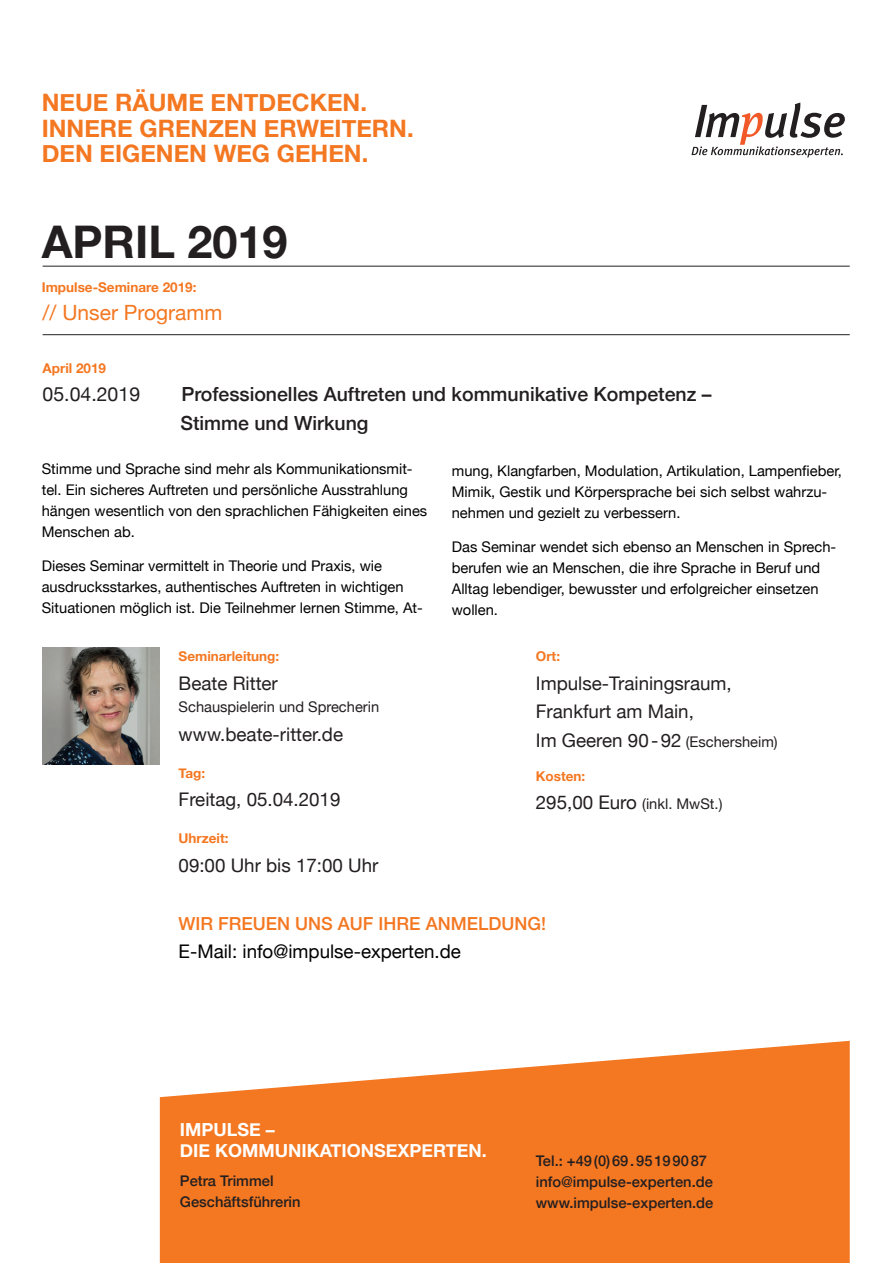
<style>
.page{position:relative;width:893px;height:1263px;background:#fff}
.page>*{position:absolute;margin:0;border:0;box-sizing:border-box;transform-origin:0 0}
.t1{font:700 45px "Helvetica Neue";color:#231f20}
.t2{font:700 24px/25.5px "Helvetica Neue";color:#f47721}
.t3{font:21px "Helvetica Neue";color:#f47721}
.t4{font:500 19.5px/28.5px "Helvetica Neue";color:#231f20}
.t5{font:19.5px "Helvetica Neue";color:#231f20}
.t6{font:18.75px/28.5px "Helvetica Neue";color:#231f20}
.t7{font:18.75px "Helvetica Neue";color:#000}
.t8{font:700 18px/21px "Helvetica Neue";color:#fff}
.t9{font:500 18px "Helvetica Neue";color:#f47721}
.t10{font:14.7px/21px "Helvetica Neue";color:#000}
.t11{font:500 14.7px/21px "Helvetica Neue";color:#231f20}
.t12{font:14.7px "Helvetica Neue";color:#231f20}
.t13{font:700 13.5px "Helvetica Neue";color:#f47721}
.s1{font-size:14.7px}
.s2{font-size:18.75px}
</style>
<div class="page">
<hr style="left:43px;top:266px;width:807px;height:1px;background:#231f20">
<hr style="left:43px;top:334px;width:807px;height:1px;background:#231f20">
<svg style="left:691px;top:103px;width:154px;height:55px"></svg>
<img style="left:43px;top:647px;width:117px;height:118px">
<svg style="left:160px;top:1041px;width:690px;height:222px;background:#f5883c"></svg>
<h2 class="t2" style="left:42px;top:91px;width:373px">NEUE RÄUME ENTDECKEN.<br>INNERE GRENZEN ERWEITERN.<br>DEN EIGENEN WEG GEHEN.</h2>
<h1 class="t1" style="left:42px;top:207px;width:247px">APRIL 2019</h1>
<p class="t13" style="left:42px;top:277px;width:156px">Impulse-Seminare 2019:</p>
<h3 class="t3" style="left:43px;top:298px;width:181px">// Unser Programm</h3>
<p class="t13" style="left:43px;top:357px;width:65px">April 2019</p>
<h3 class="t5" style="left:43px;top:380px;width:99px">05.04.2019</h3>
<h3 class="t4" style="left:180px;top:378px;width:533px">Professionelles Auftreten und kommunikative Kompetenz –<br>Stimme und Wirkung</h3>
<p class="t10" style="left:452px;top:461px;width:392px">mung, Klangfarben, Modulation, Artikulation, Lampenfieber,<br>Mimik, Gestik und Körpersprache bei sich selbst wahrzu&shy;nehmen und gezielt zu verbessern.</p>
<p class="t10" style="left:452px;top:537px;width:386px">Das Seminar wendet sich ebenso an Menschen in Sprech&shy;berufen wie an Menschen, die ihre Sprache in Beruf und Alltag lebendiger, bewusster und erfolgreicher einsetzen wollen.</p>
<p class="t10" style="left:42px;top:459px;width:387px">Stimme und Sprache sind mehr als Kommunikationsmit&shy;tel. Ein sicheres Auftreten und persönliche Ausstrahlung hängen wesentlich von den sprachlichen Fähigkeiten eines Menschen ab.</p>
<p class="t10" style="left:42px;top:556px;width:383px">Dieses Seminar vermittelt in Theorie und Praxis, wie ausdrucksstarkes, authentisches Auftreten in wichtigen<br>Situationen möglich ist. Die Teilnehmer lernen Stimme, At-</p>
<p class="t13" style="left:179px;top:646px;width:102px">Seminarleitung:</p>
<p class="t6" style="left:179px;top:670px;width:101px">Beate Ritter</p>
<p class="t12" style="left:179px;top:696px;width:202px">Schauspielerin und Sprecherin</p>
<p class="t6" style="left:179px;top:721px;width:166px">www.beate-ritter.de</p>
<p class="t13" style="left:179px;top:762px;width:28px">Tag:</p>
<p class="t6" style="left:179px;top:786px;width:163px">Freitag, 05.04.2019</p>
<p class="t13" style="left:179px;top:828px;width:52px">Uhrzeit:</p>
<p class="t6" style="left:179px;top:852px;width:201px">09:00 Uhr bis 17:00 Uhr</p>
<p class="t13" style="left:536px;top:646px;width:26px">Ort:</p>
<p class="t6" style="left:536px;top:670px;width:243px">Impulse-Trainingsraum,<br>Frankfurt am Main,<br>Im Geeren 90-92 <span class="s1">(Eschersheim)</span></p>
<p class="t13" style="left:536px;top:765px;width:51px">Kosten:</p>
<p class="t12" style="left:536px;top:793px;width:188px"><span class="s2">295,00 Euro</span> (inkl. MwSt.)</p>
<p class="t9" style="left:179px;top:909px;width:369px">WIR FREUEN UNS AUF IHRE ANMELDUNG!</p>
<p class="t7" style="left:179px;top:938px;width:284px">E-Mail: info@impulse-experten.de</p>
<p class="t8" style="left:180px;top:1119px;width:308px">IMPULSE –<br>DIE KOMMUNIKATIONSEXPERTEN.</p>
<p class="t11" style="left:180px;top:1169px;width:122px">Petra Trimmel<br>Geschäftsführerin</p>
<p class="t11" style="left:536px;top:1148px;width:179px">Tel.: +49(0)69.95199087 info@impulse-experten.de www.impulse-experten.de</p>
</div>
